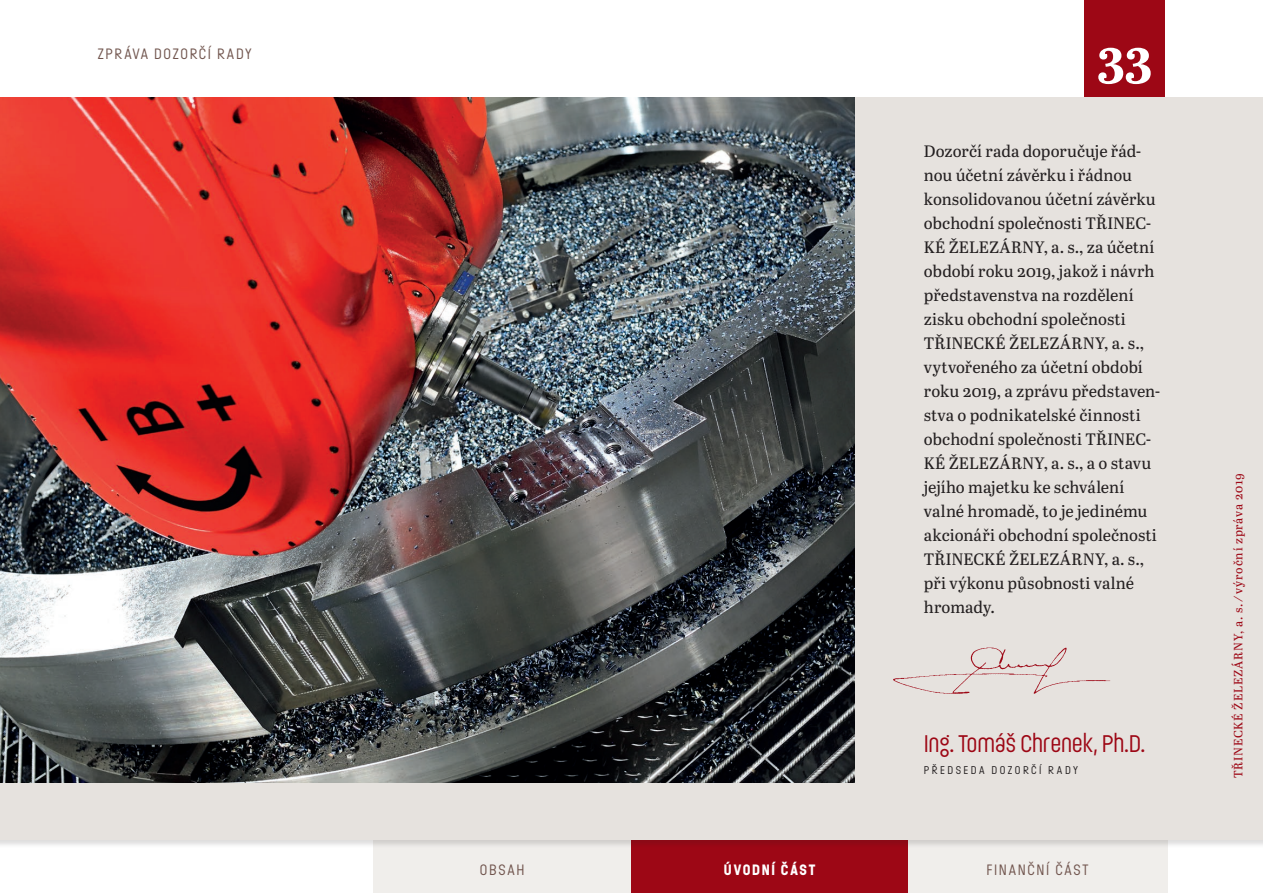
<style>
.page{position:relative;width:1263px;height:893px;background:#fff}
.page>*{position:absolute;margin:0;border:0;box-sizing:border-box;transform-origin:0 0}
.t1{font:700 51px "Abril Text";color:#fff}
.Nadpis_Uvod{font:24px "Ladislav";letter-spacing:-.01em;color:#9d0715}
.Text{font:16.5px/24px "Abril Text";color:#231f20}
.Zahlavi{font:15px "Ladislav";letter-spacing:.115em;color:#71554e}
.t2{font:700 15px "Ladislav";letter-spacing:.11em;color:#fff}
.t3{font:12px "Abril Text";letter-spacing:.065em;color:#9d0715}
.Nadpis_Uvod-2{font:11.25px "Ladislav";letter-spacing:.22em;color:#231f20}
</style>
<div class="page">
<div style="left:373px;top:840px;width:258px;height:53px;background:#f0eeeb"></div>
<div style="left:631px;top:840px;width:277px;height:53px;background:#9d0715"></div>
<div style="left:908px;top:840px;width:259px;height:53px;background:#f0eeeb"></div>
<div style="left:1084px;top:0;width:81px;height:98px;background:#9d0715"></div>
<div style="left:0;top:98px;width:1263px;height:742px;background:#e6e2de"></div>
<img style="left:893px;top:647px;width:218px;height:47px">
<img style="left:0;top:98px;width:855px;height:684px">
<p class="Zahlavi" style="left:98px;top:44px;width:155px">ZPRÁVA DOZORČÍ RADY</p>
<h1 class="t1" style="left:1097px;top:20px;width:56px">33</h1>
<p class="Text" style="left:924px;top:139px;width:238px">Dozorčí rada doporučuje řád&shy;nou účetní závěrku i řádnou konsolidovanou účetní závěrku obchodní společnosti TŘINEC-<br>KÉ ŽELEZÁRNY, a. s., za účetní období roku 2019, jakož i návrh představenstva na rozdělení zisku obchodní společnosti<br>TŘINECKÉ ŽELEZÁRNY, a. s., vytvořeného za účetní období roku 2019, a zprávu představen&shy;stva o podnikatelské činnosti obchodní společnosti TŘINEC-<br>KÉ ŽELEZÁRNY, a. s., a o stavu jejího majetku ke schválení valné hromadě, to je jedinému akcionáři obchodní společnosti<br>TŘINECKÉ ŽELEZÁRNY, a. s., při výkonu působnosti valné hromady.</p>
<p class="Nadpis_Uvod" style="left:924px;top:728px;width:223px">Ing. Tomáš Chrenek, Ph.D.</p>
<p class="Nadpis_Uvod-2" style="left:924px;top:763px;width:156px">PŘEDSEDA DOZORČÍ RADY</p>
<p class="Zahlavi" style="left:480px;top:860px;width:46px">OBSAH</p>
<p class="t2" style="left:724px;top:860px;width:93px">ÚVODNÍ ČÁST</p>
<p class="Zahlavi" style="left:986px;top:860px;width:103px">FINANČNÍ ČÁST</p>
<p class="t3" style="left:1230px;top:778px;width:306px;rotate:-90deg">TŘINECKÉ ŽELEZÁRNY, a. s. ⁄výroční zpráva 2019</p>
</div>
